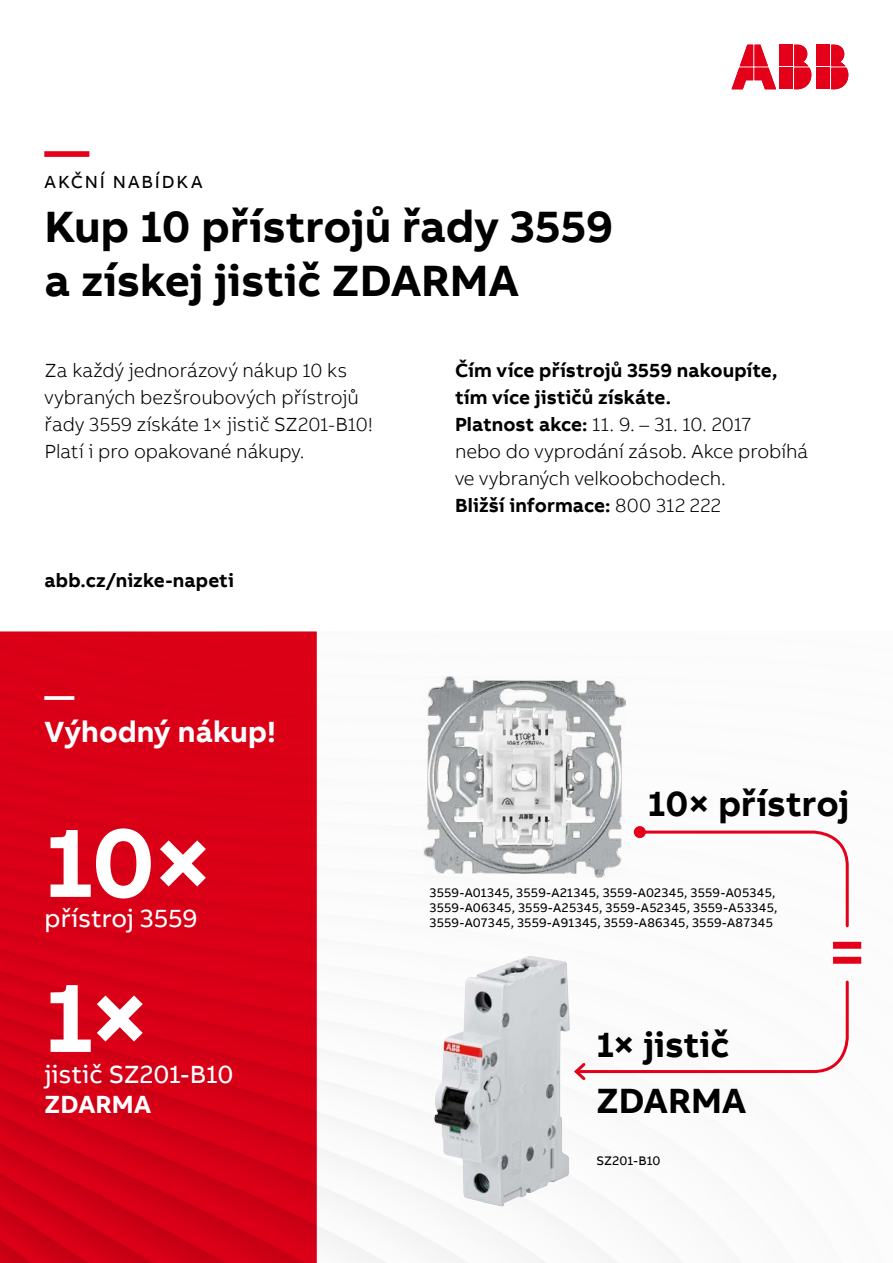
<style>
.page{position:relative;width:893px;height:1263px;background:#fff}
.page>*{position:absolute;margin:0;border:0;box-sizing:border-box;transform-origin:0 0}
.t1{font:700 99.75px "AB Bvoice";color:#fff}
.t2{font:700 45px/54px "AB Bvoice";color:#000}
.t3{font:700 45px "AB Bvoice";color:#e30018}
.t4{font:700 36px/55.9px "AB Bvoice";color:#000}
.t5{font:700 30px/36px "AB Bvoice";letter-spacing:.005em;color:#fff}
.t6{font:25.5px "AB Bvoice";letter-spacing:-.005em;color:#fff}
.t7{font:700 25.5px "AB Bvoice";letter-spacing:.005em;color:#fff}
.t8{font:300 19.5px/27px "AB Bvoice";letter-spacing:-.005em;color:#000}
.t9{font:700 19.5px "AB Bvoice";letter-spacing:.005em;color:#000}
.t10{font:18px "AB Bvoice";letter-spacing:.105em;color:#000}
.t11{font:12.75px/15.3px "AB Bvoice";letter-spacing:.015em;color:#000}
.s1{font-weight:700}
</style>
<div class="page">
<div style="left:817px;top:45px;width:13px;height:21px;background:#e30018"></div>
<div style="left:817px;top:68px;width:13px;height:21px;background:#e30018"></div>
<svg style="left:831px;top:45px;width:17px;height:44px"></svg>
<svg style="left:731px;top:45px;width:45px;height:44px"></svg>
<div style="left:780px;top:45px;width:13px;height:21px;background:#e30018"></div>
<div style="left:780px;top:68px;width:13px;height:21px;background:#e30018"></div>
<svg style="left:794px;top:45px;width:17px;height:44px"></svg>
<div style="left:0;top:631px;width:317px;height:632px;background:linear-gradient(to bottom,#dc0017,#d30016);border:2px solid #e30018"></div>
<img style="left:434px;top:956px;width:136px;height:250px">
<img style="left:423px;top:676px;width:202px;height:203px">
<svg style="left:637px;top:829px;width:212px;height:99px"></svg>
<div style="left:634px;top:826px;width:12px;height:12px;background:#e30018;border-radius:50%"></div>
<svg style="left:574px;top:980px;width:275px;height:101px"></svg>
<h2 class="t3" style="left:45px;top:123px;width:46px">—</h2>
<p class="t10" style="left:45px;top:171px;width:159px">AKČNÍ NABÍDKA</p>
<h2 class="t2" style="left:45px;top:200px;width:570px">Kup 10 přístrojů řady 3559 a získej jistič ZDARMA</h2>
<p class="t8" style="left:45px;top:357px;width:330px">Za každý jednorázový nákup 10 ks vybraných bezšroubových přístrojů řady 3559 získáte 1× jistič SZ201-B10!<br>Platí i pro opakované nákupy.</p>
<p class="t8" style="left:455px;top:357px;width:355px"><span class="s1">Čím více přístrojů 3559 nakoupíte, tím více jističů získáte.<br>Platnost akce:</span> 11. 9. – 31. 10. 2017<br>nebo do vyprodání zásob. Akce probíhá ve vybraných velkoobchodech.<br><span class="s1">Bližší informace:</span> 800 312 222</p>
<p class="t9" style="left:45px;top:568px;width:191px">abb.cz/nizke-napeti</p>
<h3 class="t5" style="left:45px;top:677px;width:233px">—<br>Výhodný nákup!</h3>
<h1 class="t1" style="left:45px;top:800px;width:170px">10×</h1>
<h3 class="t6" style="left:45px;top:903px;width:154px">přístroj 3559</h3>
<h1 class="t1" style="left:45px;top:955px;width:107px">×1</h1>
<h3 class="t6" style="left:45px;top:1058px;width:190px">jistič SZ201-B10</h3>
<h3 class="t7" style="left:45px;top:1088px;width:108px">ZDARMA</h3>
<h3 class="t4" style="left:648px;top:776px;width:203px">10× přístroj</h3>
<p class="t11" style="left:429px;top:885px;width:350px">3559-A01345, 3559-A21345, 3559-A02345, 3559-A05345,<br>3559-A06345, 3559-A25345, 3559-A52345, 3559-A53345,<br>3559-A07345, 3559-A91345, 3559-A86345, 3559-A87345</p>
<h3 class="t4" style="left:596px;top:1017px;width:151px">1× jistič<br>ZDARMA</h3>
<p class="t11" style="left:596px;top:1153px;width:66px">SZ201-B10</p>
</div>
